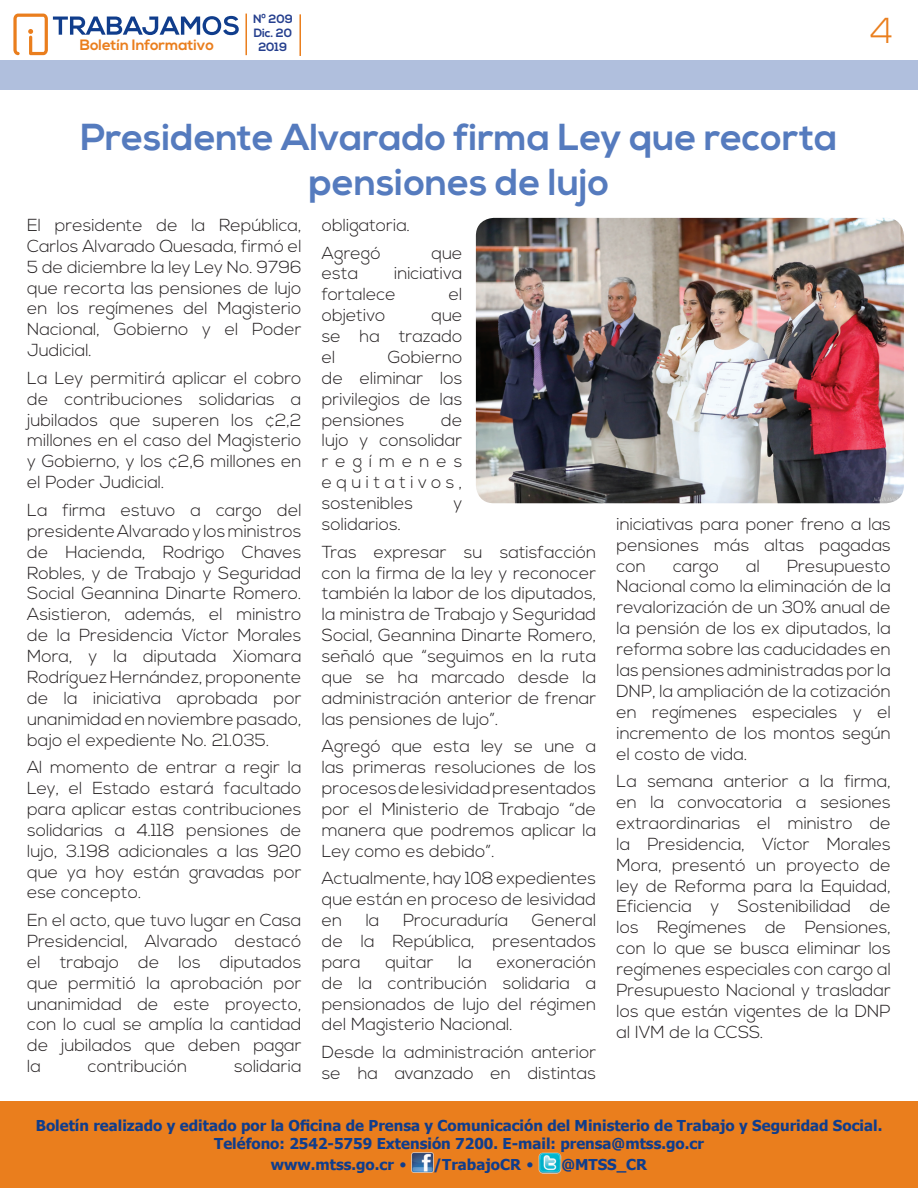
<style>
.page{position:relative;width:918px;height:1188px;background:#fff}
.page>*{position:absolute;margin:0;border:0;box-sizing:border-box;transform-origin:0 0}
.t1{font:700 37.5px/45px "Nexa";color:#557bbe;text-align:center}
.t2{font:300 36px "Nexa";color:#ea7e1d}
.t3{font:300 17.4px/20.9px "Nexa";color:#231f20;text-align:justify}
.t4{font:700 15px/18px "Tahoma";color:#103d8c;text-align:center}
.t5{font:700 15px "Nexa";color:#ea7e1d}
.t6{font:700 12px/14.4px "Nexa";color:#253f8e}
.s1{font-family:"Palatino";font-weight:400}
</style>
<div class="page">
<div style="left:0;top:60px;width:918px;height:29px;background:#b0bfdd"></div>
<svg style="left:13px;top:14px;width:226px;height:41px"></svg>
<hr style="left:245px;top:14px;width:2px;height:41px;background:#ea7e1d">
<hr style="left:299px;top:14px;width:2px;height:42px;background:#ea7e1d">
<div style="left:0;top:1102px;width:918px;height:86px;background:#ea7e1d"></div>
<img style="left:412px;top:1152px;width:22px;height:20px">
<img style="left:539px;top:1153px;width:22px;height:20px">
<img style="left:476px;top:218px;width:428px;height:285px">
<p class="t6" style="left:253px;top:12px;width:41px">Nº 209<br>Dic. 20</p>
<p class="t5" style="left:80px;top:37px;width:136px">Boletín Informativo</p>
<p class="t6" style="left:258px;top:40px;width:30px">2019</p>
<h1 class="t1" style="left:81px;top:116px;width:758px">Presidente Alvarado firma Ley que recorta pensiones de lujo</h1>
<h2 class="t2" style="left:870px;top:10px;width:25px">4</h2>
<p class="t3" style="left:27px;top:215px;width:276px">El presidente de la República, Carlos Alvarado Quesada, firmó el 5 de diciembre la ley Ley No. 9796 que recorta las pensiones de lujo en los regímenes del Magisterio Nacional, Gobierno y el Poder Judicial.</p>
<p class="t3" style="left:27px;top:368px;width:276px">La Ley permitirá aplicar el cobro de contribuciones solidarias a jubilados que superen los ¢2,2 millones en el caso del Magisterio y Gobierno, y los ¢2,6 millones en el Poder Judicial.</p>
<p class="t3" style="left:27px;top:500px;width:276px">La firma estuvo a cargo del presidente Alvarado y los ministros de Hacienda, Rodrigo Chaves Robles, y de Trabajo y Seguridad Social Geannina Dinarte Romero.<br>Asistieron, además, el ministro de la Presidencia Víctor Morales Mora, y la diputada Xiomara Rodríguez Hernández, proponente de la iniciativa aprobada por unanimidad en noviembre pasado, bajo el expediente No. 21.035.</p>
<p class="t3" style="left:27px;top:758px;width:276px">Al momento de entrar a regir la Ley, el Estado estará facultado para aplicar estas contribuciones solidarias a 4.118 pensiones de lujo, 3.198 adicionales a las 920 que ya hoy están gravadas por ese concepto.</p>
<p class="t3" style="left:27px;top:910px;width:276px">En el acto, que tuvo lugar en Casa Presidencial, Alvarado destacó el trabajo de los diputados que permitió la aprobación por unanimidad de este proyecto, con lo cual se amplía la cantidad de jubilados que deben pagar la</p>
<p class="t3" style="left:88px;top:1057px;width:101px">contribución</p>
<p class="t3" style="left:234px;top:1057px;width:69px">solidaria</p>
<p class="t3" style="left:322px;top:212px;width:90px;line-height:27.6px">obligatoria.<br>Agregó</p>
<p class="t3" style="left:432px;top:243px;width:32px">que</p>
<p class="t3" style="left:322px;top:264px;width:142px;text-indent:72px">iniciativa fortalece</p>
<p class="t3" style="left:322px;top:264px;width:38px">esta</p>
<p class="t3" style="left:449px;top:285px;width:15px">el</p>
<p class="t3" style="left:322px;top:306px;width:65px">objetivo</p>
<p class="t3" style="left:322px;top:306px;width:142px;text-indent:110px">que se ha trazado el</p>
<p class="t3" style="left:322px;top:347px;width:142px;text-indent:66px">Gobierno de eliminar los privilegios de las pensiones</p>
<p class="t3" style="left:322px;top:410px;width:142px;text-indent:119px">de lujo y consolidar regímenes equitativos, sostenibles</p>
<p class="t3" style="left:453px;top:494px;width:10px">y</p>
<p class="t3" style="left:322px;top:511px;width:276px;line-height:27.6px">solidarios.<br>Tras expresar su satisfacción</p>
<p class="t3" style="left:322px;top:563px;width:276px">con la firma de la ley y reconocer también la labor de los diputados, la ministra de Trabajo y Seguridad Social, Geannina Dinarte Romero, señaló que “seguimos en la ruta que se ha marcado desde la administración anterior de frenar las pensiones de lujo”.</p>
<p class="t3" style="left:322px;top:737px;width:276px">Agregó que esta ley se une a las primeras resoluciones de los procesos de lesividad presentados por el Ministerio de Trabajo “de manera que podremos aplicar la Ley como es debido”.</p>
<p class="t3" style="left:322px;top:869px;width:276px">Actualmente, hay 108 expedientes que están en proceso de lesividad en</p>
<p class="t3" style="left:322px;top:910px;width:276px;text-indent:210px">General de la República, presentados para</p>
<p class="t3" style="left:366px;top:910px;width:15px">la</p>
<p class="t3" style="left:403px;top:910px;width:107px">Procuraduría</p>
<p class="t3" style="left:322px;top:952px;width:276px;text-indent:175px">exoneración de la contribución solidaria a pensionados de lujo del régimen del Magisterio Nacional.</p>
<p class="t3" style="left:322px;top:1043px;width:276px">Desde la administración anterior se ha avanzado en distintas</p>
<p class="t3" style="left:385px;top:952px;width:50px">quitar</p>
<p class="t3" style="left:458px;top:952px;width:15px">la</p>
<p class="t3" style="left:617px;top:514px;width:276px">iniciativas para poner freno a las pensiones más altas pagadas con</p>
<p class="t3" style="left:617px;top:556px;width:276px;text-indent:171px">Presupuesto Nacional como la eliminación de la revalorización de un 30% anual de la pensión de los ex diputados, la reforma sobre las caducidades en las pensiones administradas por la DNP, la ampliación de la cotización en regímenes especiales y el incremento de los montos según el costo de vida.</p>
<p class="t3" style="left:617px;top:772px;width:276px">La semana anterior a la firma, en la convocatoria a sesiones extraordinarias el ministro de la Presidencia, Víctor Morales Mora, presentó un proyecto de ley de Reforma para la Equidad, Eficiencia y Sostenibilidad de los Regímenes de Pensiones, con lo que se busca eliminar los regímenes especiales con cargo al Presupuesto Nacional y trasladar los que están vigentes de la DNP al IVM de la CCSS.</p>
<p class="t3" style="left:673px;top:556px;width:47px">cargo</p>
<p class="t3" style="left:746px;top:556px;width:15px">al</p>
<p class="t4" style="left:36px;top:1116px;width:848px">Boletín realizado y editado por la Oficina de Prensa y Comunicación del Ministerio de Trabajo y Seguridad Social.<br>Teléfono: 2542-5759 Extensión 7200. E-mail: prensa@mtss.go.cr</p>
<p class="t4" style="left:271px;top:1155px;width:138px">www.mtss.go.cr <span class="s1">•</span></p>
<p class="t4" style="left:434px;top:1155px;width:102px">/TrabajoCR <span class="s1">•</span></p>
<p class="t4" style="left:561px;top:1155px;width:87px">@MTSS_CR</p>
</div>
